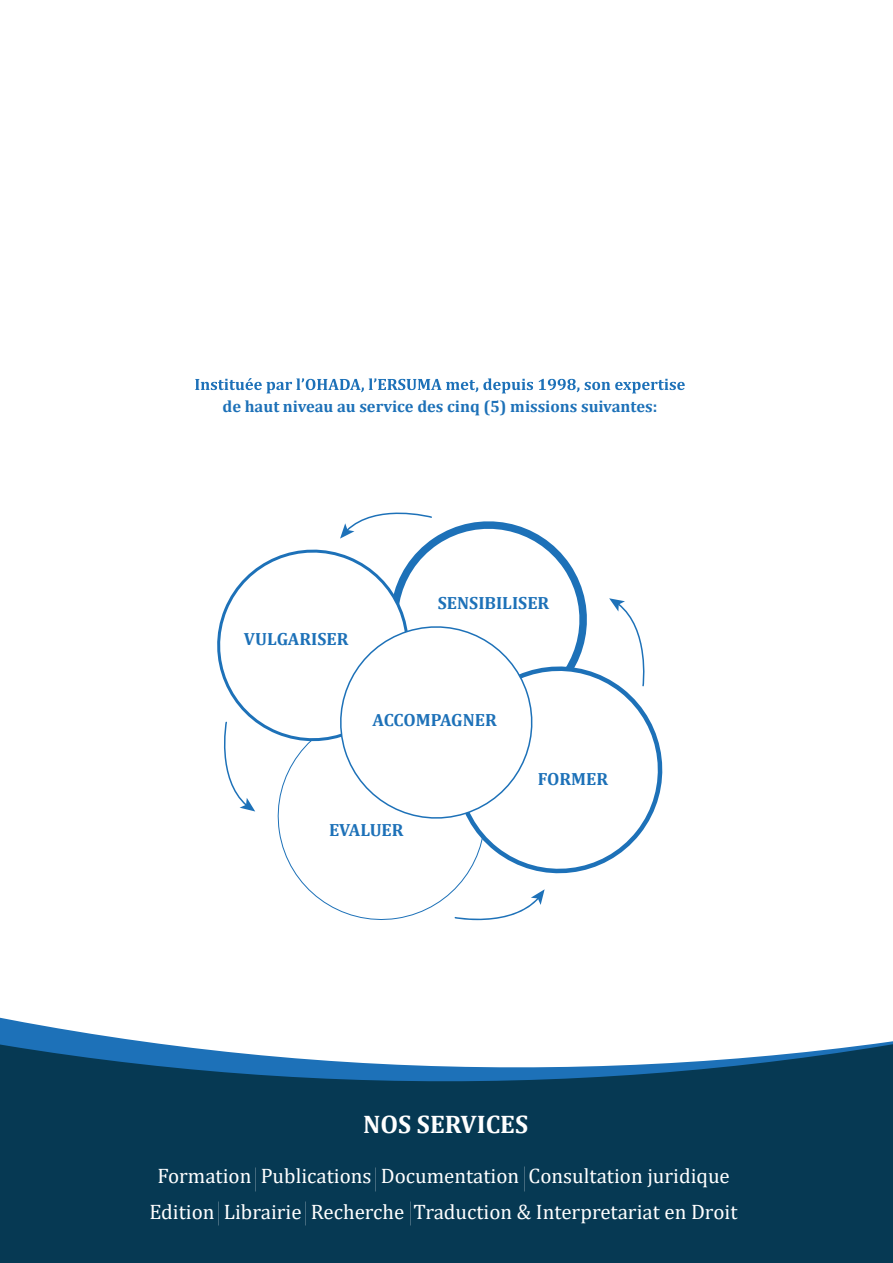
<style>
.page{position:relative;width:893px;height:1263px;background:#fff}
.page>*{position:absolute;margin:0;border:0;box-sizing:border-box;transform-origin:0 0}
.t1{font:700 25.5px "Cambria";color:#fff}
.t2{font:21px/35.5px "Cambria";color:#fff;text-align:center}
.t3{font:700 17.7px "Cambria";color:#1d71b8}
.t4{font:700 16.5px "Cambria";color:#1d71b8}
</style>
<div class="page">
<svg style="left:0;top:1026px;width:893px;height:237px;fill:#063953"></svg>
<svg style="left:420px;top:521px;width:167px;height:135px"></svg>
<svg style="left:277px;top:752px;width:183px;height:168px"></svg>
<svg style="left:217px;top:549px;width:203px;height:203px"></svg>
<svg style="left:445px;top:656px;width:218px;height:228px"></svg>
<svg style="left:327px;top:616px;width:218px;height:215px"></svg>
<svg style="left:195px;top:378px;width:490px;height:15px"></svg>
<svg style="left:217px;top:722px;width:38px;height:89px"></svg>
<svg style="left:455px;top:889px;width:90px;height:32px"></svg>
<svg style="left:609px;top:598px;width:42px;height:88px"></svg>
<svg style="left:340px;top:512px;width:92px;height:27px"></svg>
<p class="t4" style="left:223px;top:395px;width:436px">de haut niveau au service des cinq (5) missions suivantes:</p>
<p class="t3" style="left:244px;top:626px;width:106px">VULGARISER</p>
<p class="t3" style="left:438px;top:590px;width:113px">SENSIBILISER</p>
<p class="t3" style="left:372px;top:707px;width:126px">ACCOMPAGNER</p>
<p class="t3" style="left:538px;top:766px;width:72px">FORMER</p>
<p class="t3" style="left:329px;top:817px;width:76px">EVALUER</p>
<p class="t1" style="left:363px;top:1107px;width:166px">NOS SERVICES</p>
<p class="t2" style="left:149px;top:1158px;width:590px">Formation Publications Documentation Consultation juridique<br>Edition Librairie Recherche Traduction &amp; Interpretariat en Droit</p>
</div>
